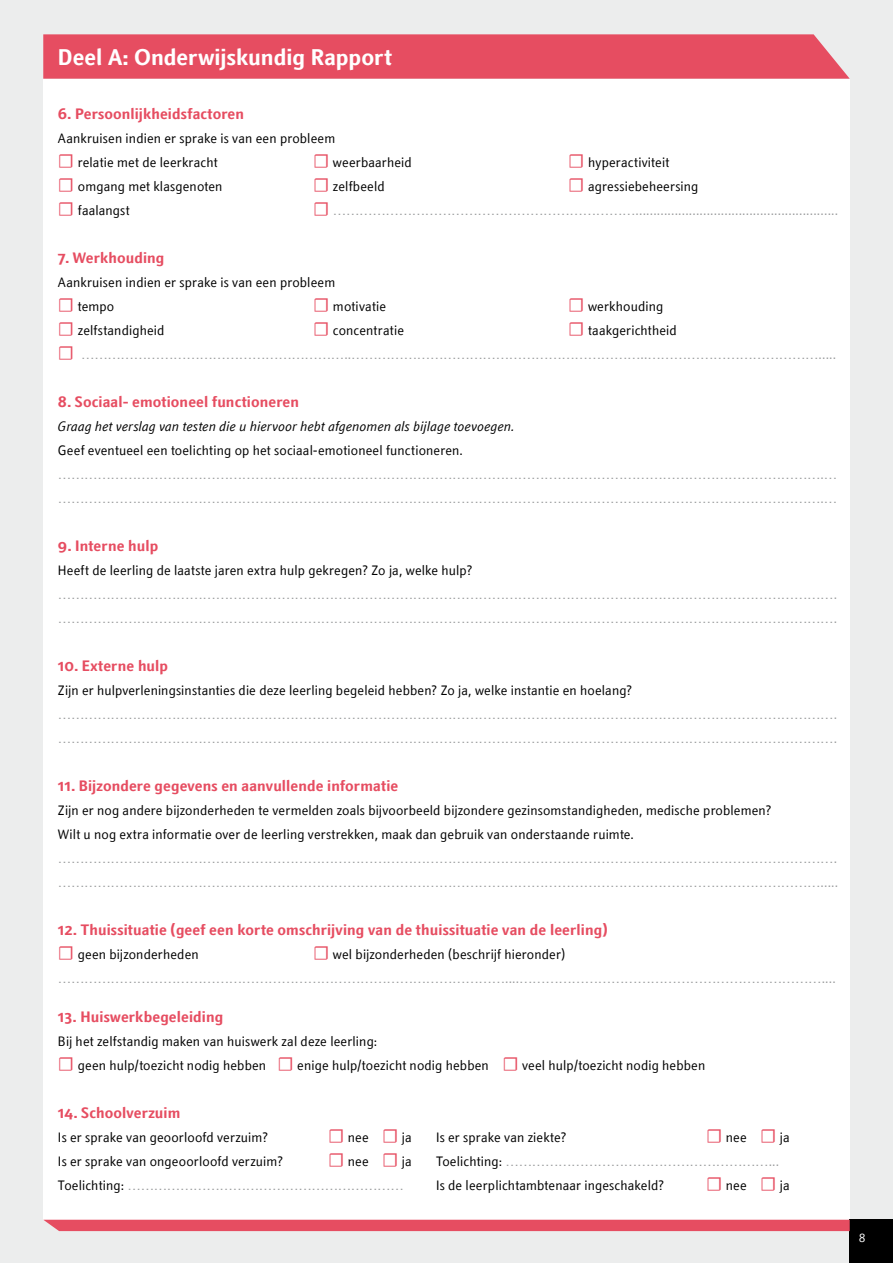
<style>
.page{position:relative;width:893px;height:1263px;background:#eceded}
.page>*{position:absolute;margin:0;border:0;box-sizing:border-box;transform-origin:0 0}
.t1{font:700 22.5px "Textra LT Com";color:#fff}
.t2{font:700 15px "Textra LT Com";letter-spacing:.01em;color:#e64d61}
.t3{font:13.5px/24px "Textra LT Com";letter-spacing:.01em;color:#000}
.t4{font:13.5px/24px "Textra LT Com";letter-spacing:.01em;color:#9c9e9f}
.t5{font:italic 13.5px "Textra LT Com";letter-spacing:.01em;color:#000}
.t6{font:12px "Textra LT Com";color:#fff}
.s1{font-family:"Minion Pro";font-size:19.5px;color:#e64d61}
.s2{color:#000}
</style>
<div class="page">
<div style="left:43px;top:79px;width:807px;height:1141px;background:#fff"></div>
<div style="left:43px;top:34px;width:807px;height:45px;background:#e64d61"></div>
<div style="left:850px;top:1220px;width:43px;height:43px;background:#000"></div>
<div style="left:44px;top:1220px;width:806px;height:11px;background:#e64d61"></div>
<h1 class="t1" style="left:58px;top:43px;width:335px">Deel A: Onderwijskundig Rapport</h1>
<p class="t2" style="left:58px;top:104px;width:188px">6. Persoonlijkheidsfactoren</p>
<p class="t3" style="left:58px;top:126px;width:279px">Aankruisen indien er sprake is van een probleem <span class="s1">☐</span> relatie met de leerkracht</p>
<p class="t3" style="left:313px;top:150px;width:100px"><span class="s1">☐</span> weerbaarheid</p>
<p class="t3" style="left:568px;top:150px;width:102px"><span class="s1">☐</span> hyperactiviteit</p>
<p class="t3" style="left:58px;top:174px;width:166px"><span class="s1">☐</span> omgang met klasgenoten</p>
<p class="t3" style="left:313px;top:174px;width:73px"><span class="s1">☐</span> zelfbeeld</p>
<p class="t3" style="left:568px;top:174px;width:132px"><span class="s1">☐</span> agressiebeheersing</p>
<p class="t3" style="left:58px;top:198px;width:73px"><span class="s1">☐</span> faalangst</p>
<p class="t4" style="left:313px;top:198px;width:526px"><span class="s1">☐</span> …………………………………………………………….........................................................</p>
<p class="t2" style="left:58px;top:248px;width:108px">7. Werkhouding</p>
<p class="t3" style="left:58px;top:270px;width:279px">Aankruisen indien er sprake is van een probleem <span class="s1">☐</span> tempo</p>
<p class="t3" style="left:313px;top:294px;width:75px"><span class="s1">☐</span> motivatie</p>
<p class="t3" style="left:568px;top:294px;width:96px"><span class="s1">☐</span> werkhouding</p>
<p class="t4" style="left:58px;top:318px;width:780px;text-indent:510px"><span class="s1">☐</span> <span class="s2">taakgerichtheid<br></span><span class="s1">☐</span> ……………………………………………………..…………………………………………………………..………………………………….....</p>
<p class="t2" style="left:58px;top:392px;width:243px">8. Sociaal- emotioneel functioneren</p>
<p class="t5" style="left:58px;top:418px;width:458px">Graag het verslag van testen die u hiervoor hebt afgenomen als bijlage toevoegen.</p>
<p class="t3" style="left:58px;top:438px;width:406px">Geef eventueel een toelichting op het sociaal-emotioneel functioneren.</p>
<p class="t4" style="left:58px;top:462px;width:781px">………………………………………………………………………………………………………………………………………………………….… ………………………………………………………………………………………………………………………………………………………….…</p>
<p class="t2" style="left:58px;top:536px;width:102px">9. Interne hulp</p>
<p class="t3" style="left:58px;top:558px;width:416px">Heeft de leerling de laatste jaren extra hulp gekregen? Zo ja, welke hulp?</p>
<p class="t4" style="left:58px;top:582px;width:781px">……………………………………………………………………………………………………………………………………………………………. …………………………………………………………………………………………………………………………………………………………….</p>
<p class="t2" style="left:58px;top:656px;width:112px">10. Externe hulp</p>
<p class="t3" style="left:58px;top:678px;width:576px">Zijn er hulpverleningsinstanties die deze leerling begeleid hebben? Zo ja, welke instantie en hoelang?</p>
<p class="t4" style="left:58px;top:702px;width:781px">……………………………………………………………………………………………………………………………………………………………. …………………………………………………………………………………………………………………………………………………………….</p>
<p class="t2" style="left:58px;top:776px;width:342px">11. Bijzondere gegevens en aanvullende informatie</p>
<p class="t3" style="left:58px;top:798px;width:715px">Zijn er nog andere bijzonderheden te vermelden zoals bijvoorbeeld bijzondere gezinsomstandigheden, medische problemen?<br>Wilt u nog extra informatie over de leerling verstrekken, maak dan gebruik van onderstaande ruimte.</p>
<p class="t4" style="left:58px;top:846px;width:782px">……………………………………………………………………………………………………………………………………………………………. ………………………………………………………………………………………………………………………………………………………….....</p>
<p class="t2" style="left:58px;top:920px;width:551px">12. Thuissituatie (geef een korte omschrijving van de thuissituatie van de leerling)</p>
<p class="t3" style="left:58px;top:942px;width:142px"><span class="s1">☐</span> geen bijzonderheden</p>
<p class="t3" style="left:58px;top:318px;width:108px"><span class="s1">☐</span> zelfstandigheid</p>
<p class="t3" style="left:313px;top:318px;width:92px"><span class="s1">☐</span> concentratie</p>
<p class="t4" style="left:58px;top:942px;width:779px;text-indent:255px"><span class="s1">☐</span> <span class="s2">wel bijzonderheden (beschrijf hieronder) </span>…………………………………………………………………………………………....……………………………………………………………....</p>
<p class="t2" style="left:58px;top:1007px;width:167px">13. Huiswerkbegeleiding</p>
<p class="t3" style="left:58px;top:1029px;width:649px">Bij het zelfstandig maken van huiswerk zal deze leerling:<br><span class="s1">☐</span> geen hulp/toezicht nodig hebben <span class="s1">☐</span> enige hulp/toezicht nodig hebben <span class="s1">☐</span> veel hulp/toezicht nodig hebben</p>
<p class="t2" style="left:58px;top:1103px;width:124px">14. Schoolverzuim</p>
<p class="t3" style="left:58px;top:1125px;width:212px">Is er sprake van geoorloofd verzuim?</p>
<p class="t3" style="left:328px;top:1125px;width:85px"><span class="s1">☐</span> nee <span class="s1">☐</span> ja</p>
<p class="t3" style="left:436px;top:1125px;width:132px">Is er sprake van ziekte?</p>
<p class="t3" style="left:706px;top:1125px;width:85px"><span class="s1">☐</span> nee <span class="s1">☐</span> ja</p>
<p class="t3" style="left:58px;top:1149px;width:227px">Is er sprake van ongeoorloofd verzuim?</p>
<p class="t3" style="left:328px;top:1149px;width:85px"><span class="s1">☐</span> nee <span class="s1">☐</span> ja</p>
<p class="t4" style="left:436px;top:1149px;width:345px"><span class="s2">Toelichting:</span> ……………………………………………………...</p>
<p class="t4" style="left:58px;top:1173px;width:347px"><span class="s2">Toelichting:</span> ………………………………………………………</p>
<p class="t3" style="left:436px;top:1173px;width:230px">Is de leerplichtambtenaar ingeschakeld?</p>
<p class="t3" style="left:706px;top:1173px;width:85px"><span class="s1">☐</span> nee <span class="s1">☐</span> ja</p>
<p class="t6" style="left:859px;top:1230px;width:8px">8</p>
</div>
